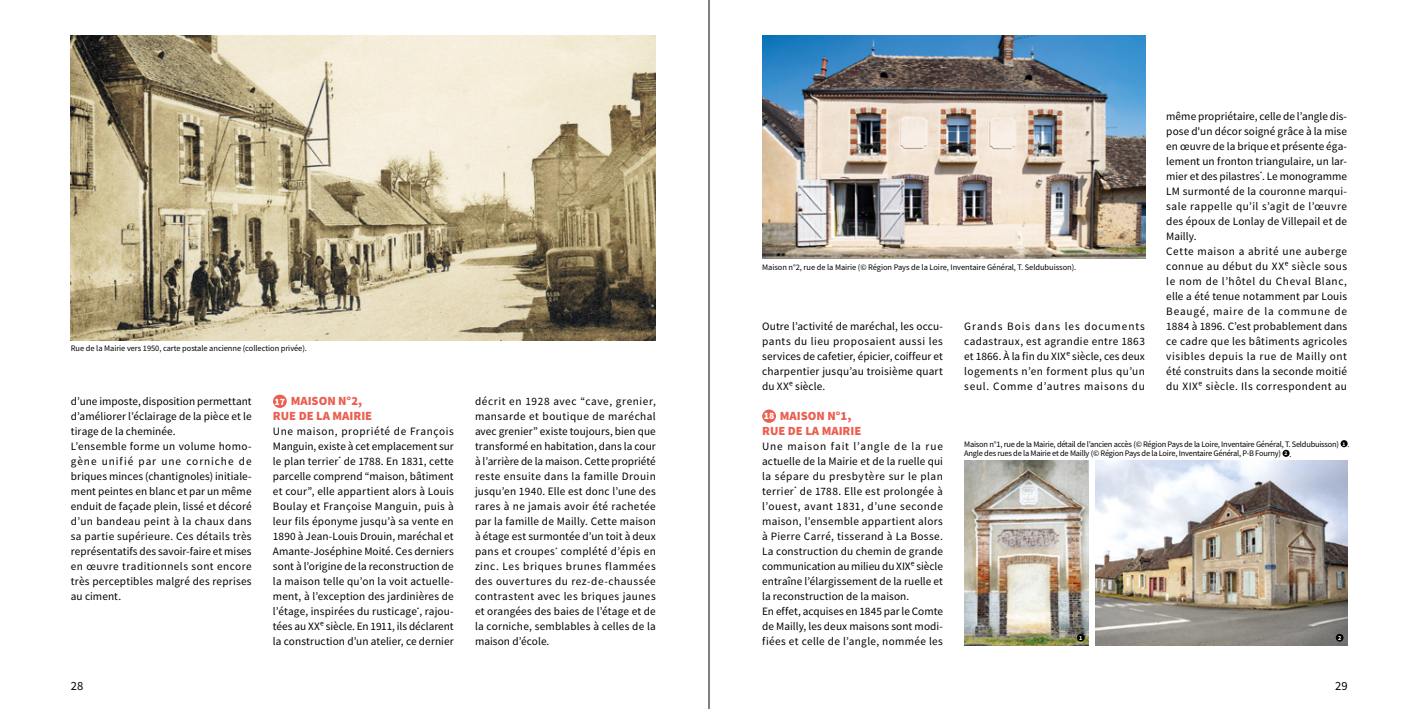
<style>
.page{position:relative;width:1418px;height:709px;background:#fff}
.page>*{position:absolute;margin:0;border:0;box-sizing:border-box;transform-origin:0 0}
.t1{font:900 12.5px/15px "Source Sans Pro";color:#eb5e50}
.t2{font:12.5px "Source Sans Pro";color:#000}
.t3{font:11.25px/15px "Source Sans Pro";letter-spacing:.015em;color:#000;text-align:justify}
.t4{font:900 9.75px "Source Sans Pro";color:#fff}
.t5{font:8.38px/9.6px "Source Sans Pro";letter-spacing:-.025em;color:#000}
.t6{font:8.38px "Source Sans Pro";letter-spacing:-.005em;color:#000}
.t7{font:700 6.12px "Source Sans Pro";color:#fff}
.s1{font-weight:700;font-size:5.62px;color:#fff}
</style>
<div class="page">
<img style="left:762px;top:35px;width:382px;height:224px">
<img style="left:1095px;top:461px;width:251px;height:184px">
<img style="left:71px;top:35px;width:585px;height:305px">
<img style="left:964px;top:461px;width:124px;height:184px">
<div style="left:273px;top:394px;width:14px;height:14px;background:#eb5e50;border-radius:50%"></div>
<div style="left:762px;top:409px;width:14px;height:14px;background:#eb5e50;border-radius:50%"></div>
<div style="left:1340px;top:440px;width:7px;height:7px;background:#000;border-radius:50%"></div>
<div style="left:1282px;top:450px;width:7px;height:7px;background:#000;border-radius:50%"></div>
<div style="left:1076px;top:634px;width:8px;height:7px;background:#000;border-radius:50%"></div>
<div style="left:1335px;top:634px;width:8px;height:7px;background:#000;border-radius:50%"></div>
<hr style="left:708px;top:0;width:1px;height:709px;background:#000">
<p class="t6" style="left:71px;top:343px;width:237px">Rue de la Mairie vers 1950, carte postale ancienne (collection privée).</p>
<p class="t3" style="left:71px;top:394px;width:182px;text-align:left">d’une imposte, disposition permettant d’améliorer l’éclairage de la pièce et le tirage de la cheminée.<br>L’ensemble forme un volume homo&shy;gène unifié par une corniche de briques minces (chantignoles) initiale&shy;ment peintes en blanc et par un même enduit de façade plein, lissé et décoré d’un bandeau peint à la chaux dans sa partie supérieure. Ces détails très représentatifs des savoir-faire et mises en œuvre traditionnels sont encore très perceptibles malgré des reprises au ciment.</p>
<p class="t1" style="left:273px;top:393px;width:101px;text-indent:18px">MAISON N°2,<br>RUE DE LA MAIRIE</p>
<p class="t4" style="left:274px;top:394px;width:12px">17</p>
<p class="t3" style="left:273px;top:424px;width:182px">Une maison, propriété de François Manguin, existe à cet emplacement sur le plan terrier<sup>*</sup> de 1788. En 1831, cette parcelle comprend “maison, bâtiment et cour”, elle appartient alors à Louis Boulay et Françoise Manguin, puis à leur fils éponyme jusqu’à sa vente en 1890 à Jean-Louis Drouin, maréchal et Amante-Joséphine Moité. Ces derniers sont à l’origine de la reconstruction de la maison telle qu’on la voit actuelle&shy;ment, à l’exception des jardinières de l’étage, inspirées du rusticage<sup>*</sup>, rajou&shy;tées au XXᵉ siècle. En 1911, ils déclarent la construction d’un atelier, ce dernier</p>
<p class="t3" style="left:475px;top:394px;width:182px">décrit en 1928 avec “cave, grenier, mansarde et boutique de maréchal avec grenier” existe toujours, bien que transformé en habitation, dans la cour à l’arrière de la maison. Cette propriété reste ensuite dans la famille Drouin jusqu’en 1940. Elle est donc l’une des rares à ne jamais avoir été rachetée par la famille de Mailly. Cette maison à étage est surmontée d’un toit à deux pans et croupes<sup>*</sup> complété d’épis en zinc. Les briques brunes flammées des ouvertures du rez-de-chaussée contrastent avec les briques jaunes et orangées des baies de l’étage et de la corniche, semblables à celles de la maison d’école.</p>
<p class="t3" style="left:1166px;top:109px;width:182px;text-align:left">même propriétaire, celle de l’angle dis&shy;pose d'un décor soigné grâce à la mise en œuvre de la brique et présente éga&shy;lement un fronton triangulaire, un lar&shy;mier et des pilastres<sup>*</sup>. Le monogramme LM surmonté de la couronne marqui&shy;sale rappelle qu’il s’agit de l’œuvre des époux de Lonlay de Villepail et de Mailly.<br>Cette maison a abrité une auberge connue au début du XXᵉ siècle sous le nom de l’hôtel du Cheval Blanc, elle a été tenue notamment par Louis Beaugé, maire de la commune de 1884 à 1896. C’est probablement dans ce cadre que les bâtiments agricoles visibles depuis la rue de Mailly ont été construits dans la seconde moitié du XIXᵉ siècle. Ils correspondent au</p>
<p class="t6" style="left:762px;top:261px;width:316px">Maison n°2, rue de la Mairie (© Région Pays de la Loire, Inventaire Général, T. Seldubuisson).</p>
<p class="t3" style="left:762px;top:319px;width:182px">Outre l’activité de maréchal, les occu&shy;pants du lieu proposaient aussi les services de cafetier, épicier, coiffeur et charpentier jusqu’au troisième quart du XXᵉ siècle.</p>
<p class="t1" style="left:762px;top:408px;width:101px;text-indent:18px">MAISON N°1,<br>RUE DE LA MAIRIE</p>
<p class="t3" style="left:762px;top:439px;width:182px;text-align:left">Une maison fait l’angle de la rue actuelle de la Mairie et de la ruelle qui la sépare du presbytère sur le plan terrier<sup>*</sup> de 1788. Elle est prolongée à l’ouest, avant 1831, d’une seconde maison, l’ensemble appartient alors à Pierre Carré, tisserand à La Bosse.<br>La construction du chemin de grande communication au milieu du XIXᵉ siècle entraîne l’élargissement de la ruelle et la reconstruction de la maison.<br>En effet, acquises en 1845 par le Comte de Mailly, les deux maisons sont modi&shy;fiées et celle de l’angle, nommée les</p>
<p class="t3" style="left:964px;top:319px;width:182px">Grands Bois dans les documents cadastraux, est agrandie entre 1863 et 1866. À la fin du XIXᵉ siècle, ces deux logements n’en forment plus qu’un seul. Comme d’autres maisons du</p>
<p class="t4" style="left:763px;top:409px;width:12px">18</p>
<p class="t5" style="left:964px;top:439px;width:387px">Maison n°1, rue de la Mairie, détail de l’ancien accès (© Région Pays de la Loire, Inventaire Général, T. Seldubuisson) <span class="s1">1</span> .<br>Angle des rues de la Mairie et de Mailly (© Région Pays de la Loire, Inventaire Général, P-B Fourny) <span class="s1">2</span> .</p>
<p class="t7" style="left:1079px;top:633px;width:5px">1</p>
<p class="t7" style="left:1337px;top:633px;width:5px">2</p>
<p class="t2" style="left:71px;top:678px;width:14px">28</p>
<p class="t2" style="left:1335px;top:678px;width:14px">29</p>
</div>
